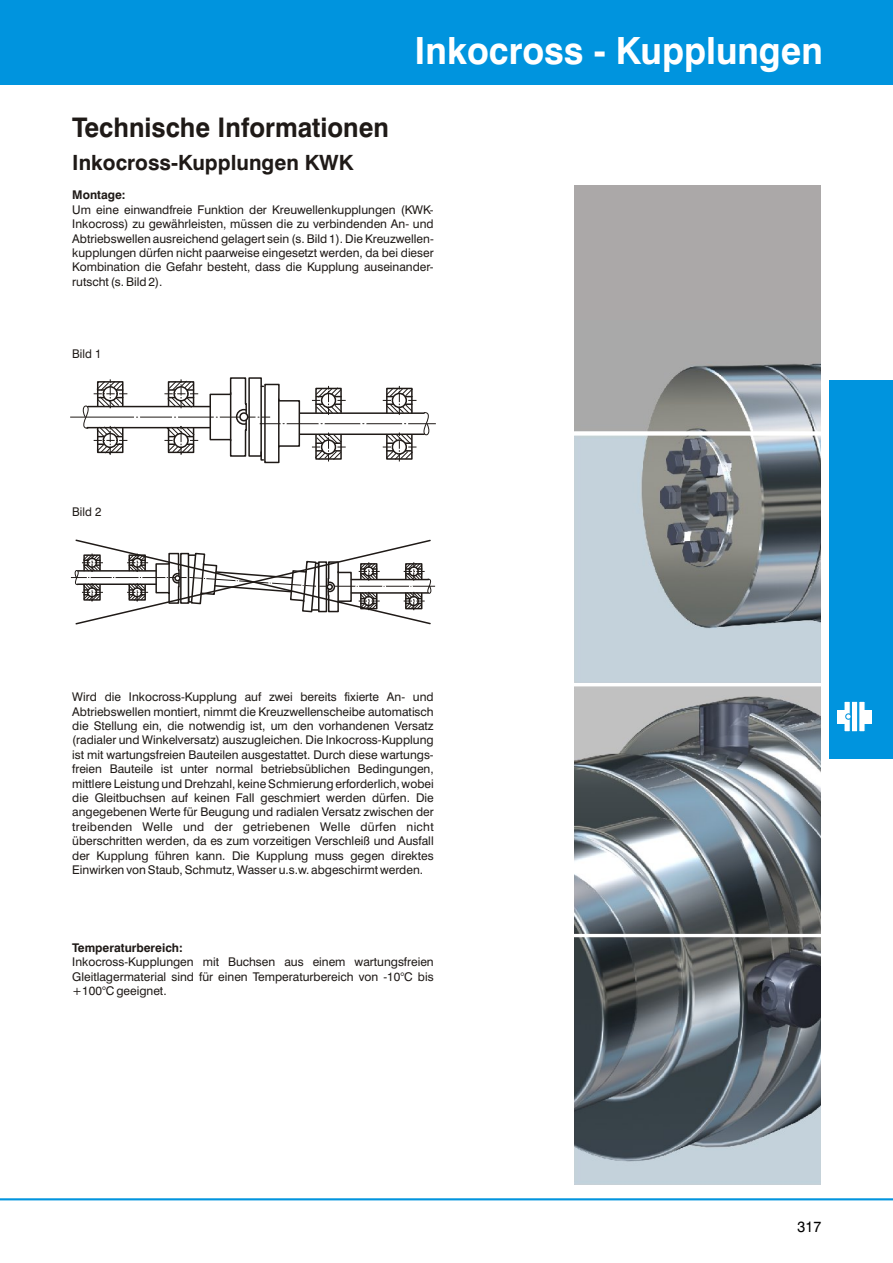
<style>
.page{position:relative;width:893px;height:1263px;background:#fff}
.page>*{position:absolute;margin:0;border:0;box-sizing:border-box;transform-origin:0 0}
.t1{font:700 37.5px "Swiss 721 BT";color:#fff;scale:.96 1}
.t2{font:700 27px "Swiss 721 BT";color:#1f1a17;scale:.96 1}
.t3{font:700 21px "Swiss 721 BT";color:#1f1a17}
.t4{font:15px "Swiss 721 BT";color:#000;scale:.96 1}
.t5{font:12px/14.4px "Swiss 721 BT";color:#1f1a17;text-align:justify}
.t6{font:700 12px "Swiss 721 BT";color:#1f1a17}
.t7{font:12px "Swiss 721 BT";color:#1f1a17;scale:.96 1}
</style>
<div class="page">
<div style="left:574px;top:185px;width:247px;height:247px;background:#aba8a8"></div>
<div style="left:0;top:0;width:893px;height:85px;background:#0094de"></div>
<hr style="left:0;top:1198px;width:893px;height:2px;background:#0094de">
<hr style="left:70px;top:417px;width:200px;height:1px;background:#1f1a17">
<hr style="left:260px;top:423px;width:176px;height:1px;background:#1f1a17">
<hr style="left:88px;top:406px;width:122px;height:1px;background:#1f1a17">
<hr style="left:87px;top:427px;width:123px;height:1px;background:#1f1a17">
<hr style="left:300px;top:412px;width:124px;height:2px;background:#1f1a17">
<hr style="left:300px;top:433px;width:124px;height:2px;background:#1f1a17">
<svg style="left:423px;top:412px;width:9px;height:24px"></svg>
<svg style="left:164px;top:379px;width:34px;height:29px"></svg>
<svg style="left:80px;top:379px;width:47px;height:76px"></svg>
<svg style="left:164px;top:416px;width:34px;height:39px"></svg>
<svg style="left:311px;top:386px;width:35px;height:75px"></svg>
<svg style="left:382px;top:386px;width:34px;height:75px"></svg>
<svg style="left:209px;top:377px;width:92px;height:87px"></svg>
<div style="left:239px;top:412px;width:9px;height:9px;background:#fff;border:2px solid #1f1a17;border-radius:50%"></div>
<hr style="left:278px;top:399px;width:2px;height:48px;background:#1f1a17">
<hr style="left:230px;top:393px;width:1px;height:48px;background:#1f1a17">
<hr style="left:71px;top:577px;width:116px;height:1px;background:#1f1a17">
<hr style="left:319px;top:586px;width:116px;height:1px;background:#1f1a17">
<svg style="left:73px;top:539px;width:360px;height:86px"></svg>
<hr style="left:337px;top:572px;width:2px;height:30px;background:#1f1a17">
<img style="left:574px;top:363px;width:247px;height:69px">
<img style="left:574px;top:687px;width:247px;height:246px">
<img style="left:574px;top:938px;width:247px;height:246px">
<img style="left:574px;top:436px;width:247px;height:246px">
<div style="left:829px;top:381px;width:64px;height:378px;background:#0094de"></div>
<div style="left:863px;top:710px;width:9px;height:13px;background:#fff"></div>
<div style="left:837px;top:710px;width:9px;height:13px;background:#fff"></div>
<svg style="left:843px;top:701px;width:23px;height:31px"></svg>
<h2 class="t2" style="left:72px;top:116px;width:331px">Technische Informationen</h2>
<h3 class="t3" style="left:72px;top:154px;width:283px">Inkocross-Kupplungen KWK</h3>
<h1 class="t1" style="left:415px;top:35px;width:427px">Inkocross - Kupplungen</h1>
<p class="t6" style="left:72px;top:190px;width:55px">Montage:</p>
<p class="t5" style="left:72px;top:203px;width:363px">Um eine einwandfreie Funktion der Kreuwellenkupplungen (KWK-Inkocross) zu gewährleisten, müssen die zu verbindenden An- und Abtriebswellen ausreichend gelagert sein (s. Bild 1). Die Kreuzwellen&shy;kupplungen dürfen nicht paarweise eingesetzt werden, da bei dieser Kombination die Gefahr besteht, dass die Kupplung auseinander&shy;rutscht (s. Bild 2).</p>
<p class="t7" style="left:72px;top:349px;width:32px">Bild 1</p>
<p class="t7" style="left:72px;top:507px;width:32px">Bild 2</p>
<p class="t5" style="left:72px;top:691px;width:363px">Wird die Inkocross-Kupplung auf zwei bereits fixierte An- und Abtriebswellen montiert, nimmt die Kreuzwellenscheibe automatisch die Stellung ein, die notwendig ist, um den vorhandenen Versatz (radialer und Winkelversatz) auszugleichen. Die Inkocross-Kupplung ist mit wartungsfreien Bauteilen ausgestattet. Durch diese wartungs&shy;freien Bauteile ist unter normal betriebsüblichen Bedingungen, mittlere Leistung und Drehzahl, keine Schmierung erforderlich, wobei die Gleitbuchsen auf keinen Fall geschmiert werden dürfen. Die angegebenen Werte für Beugung und radialen Versatz zwischen der treibenden Welle und der getriebenen Welle dürfen nicht überschritten werden, da es zum vorzeitigen Verschleiß und Ausfall der Kupplung führen kann. Die Kupplung muss gegen direktes Einwirken von Staub, Schmutz, Wasser u.s.w. abgeschirmt werden.</p>
<p class="t6" style="left:72px;top:943px;width:112px">Temperaturbereich:</p>
<p class="t5" style="left:72px;top:956px;width:363px">Inkocross-Kupplungen mit Buchsen aus einem wartungsfreien Gleitlagermaterial sind für einen Temperaturbereich von -10°C bis +100°C geeignet.</p>
<p class="t4" style="left:798px;top:1221px;width:26px">317</p>
</div>
